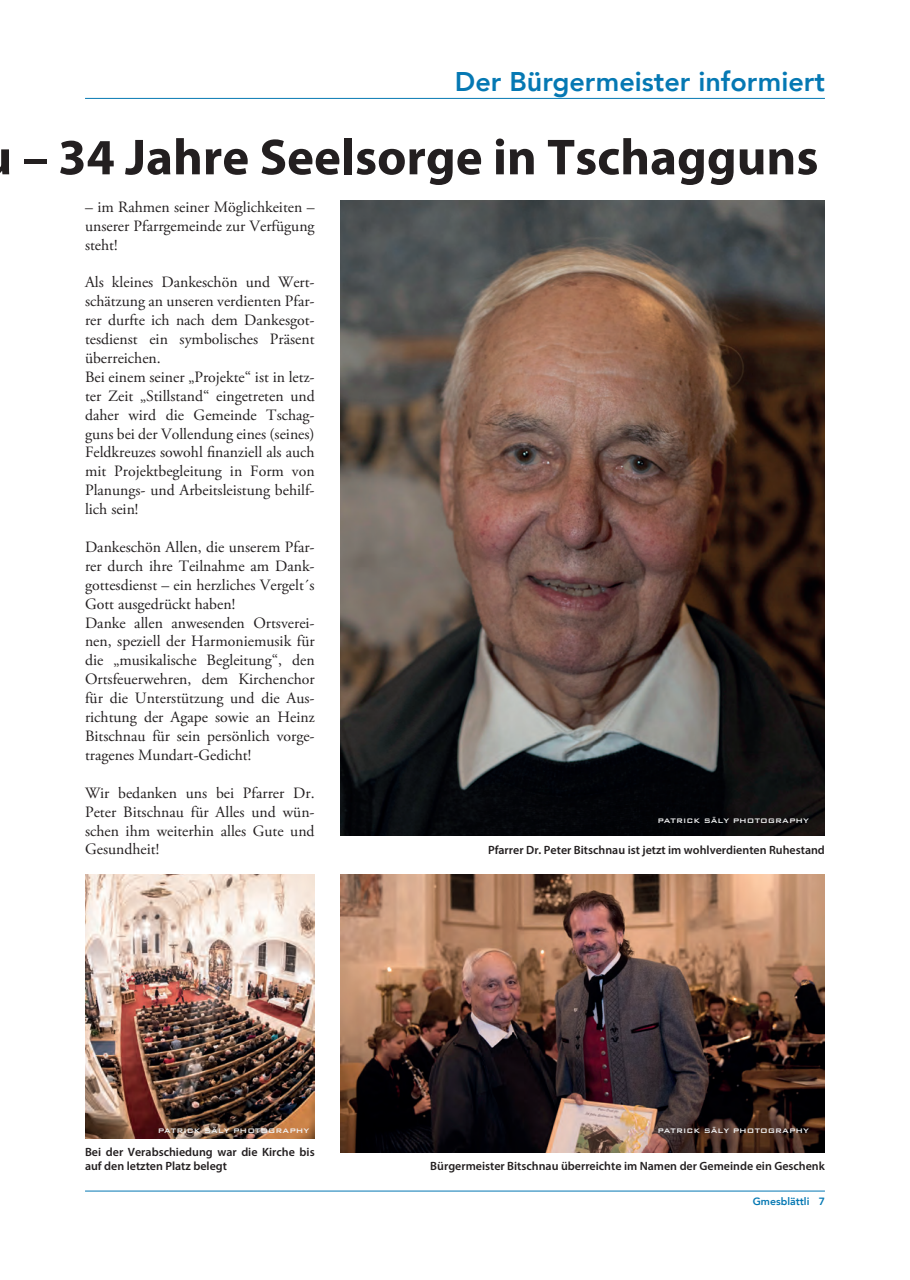
<style>
.page{position:relative;width:910px;height:1280px;background:#fff}
.page>*{position:absolute;margin:0;border:0;box-sizing:border-box;transform-origin:0 0}
.t1{font:700 51px "Myriad Pro";color:#231f20}
.Laufender_Text{font:800 27px "Avenir";color:#0578b3}
.Laufender_Text-2{font:15.75px/18.9px "Adobe Garamond Pro";color:#231f20;text-align:justify}
.Laufender_Text-3{font:600 12px/14.4px "Myriad Pro";color:#231f20}
.t2{font:800 10.5px "Avenir";color:#0578b3}
.t3{font:500 8.7px "Bank Gothic";color:#f2f3f4}
</style>
<div class="page">
<hr style="left:85px;top:98px;width:740px;height:1px;background:#0578b3">
<hr style="left:85px;top:1191px;width:740px;height:1px;background:#0578b3">
<img style="left:340px;top:874px;width:485px;height:278px">
<img style="left:340px;top:200px;width:485px;height:636px">
<img style="left:85px;top:874px;width:230px;height:264px">
<p class="Laufender_Text" style="left:455px;top:60px;width:371px">Der Bürgermeister informiert</p>
<h1 class="t1" style="left:22px;top:124px;width:798px">– 34 Jahre Seelsorge in Tschagguns</h1>
<p class="Laufender_Text-2" style="left:85px;top:198px;width:231px">– im Rahmen seiner Möglichkeiten – unserer Pfarrgemeinde zur Verfügung steht!</p>
<p class="Laufender_Text-2" style="left:85px;top:273px;width:231px">Als kleines Dankeschön und Wert&shy;schätzung an unseren verdienten Pfar&shy;rer durfte ich nach dem Dankesgot&shy;tesdienst ein symbolisches Präsent überreichen.</p>
<p class="Laufender_Text-2" style="left:85px;top:368px;width:231px">Bei einem seiner „Projekte“ ist in letz&shy;ter Zeit „Stillstand“ eingetreten und daher wird die Gemeinde Tschag&shy;guns bei der Vollendung eines (seines)<br>Feldkreuzes sowohl finanziell als auch mit Projektbegleitung in Form von Planungs- und Arbeitsleistung behilf&shy;lich sein!</p>
<p class="Laufender_Text-2" style="left:85px;top:538px;width:231px">Dankeschön Allen, die unserem Pfar&shy;rer durch ihre Teilnahme am Dank&shy;gottesdienst – ein herzliches Vergelt´s Gott ausgedrückt haben!</p>
<p class="Laufender_Text-2" style="left:85px;top:614px;width:231px">Danke allen anwesenden Ortsverei&shy;nen, speziell der Harmoniemusik für die „musikalische Begleitung“, den Ortsfeuerwehren, dem Kirchenchor für die Unterstützung und die Aus&shy;richtung der Agape sowie an Heinz Bitschnau für sein persönlich vorge&shy;tragenes Mundart-Gedicht!</p>
<p class="Laufender_Text-2" style="left:85px;top:784px;width:231px">Wir bedanken uns bei Pfarrer Dr.<br>Peter Bitschnau für Alles und wün&shy;schen ihm weiterhin alles Gute und Gesundheit!</p>
<p class="t3" style="left:657px;top:814px;width:153px">PATRICK SÄLY PHOTOGRAPHY</p>
<p class="Laufender_Text-3" style="left:488px;top:843px;width:338px">Pfarrer Dr. Peter Bitschnau ist jetzt im wohlverdienten Ruhestand</p>
<p class="t3" style="left:158px;top:1124px;width:153px">PATRICK SÄLY PHOTOGRAPHY</p>
<p class="t3" style="left:657px;top:1124px;width:153px">PATRICK SÄLY PHOTOGRAPHY</p>
<p class="Laufender_Text-3" style="left:85px;top:1144px;width:231px">Bei der Verabschiedung war die Kirche bis auf den letzten Platz belegt</p>
<p class="Laufender_Text-3" style="left:430px;top:1158px;width:396px">Bürgermeister Bitschnau überreichte im Namen der Gemeinde ein Geschenk</p>
<p class="t2" style="left:753px;top:1193px;width:74px">Gmesblättli 7</p>
</div>
